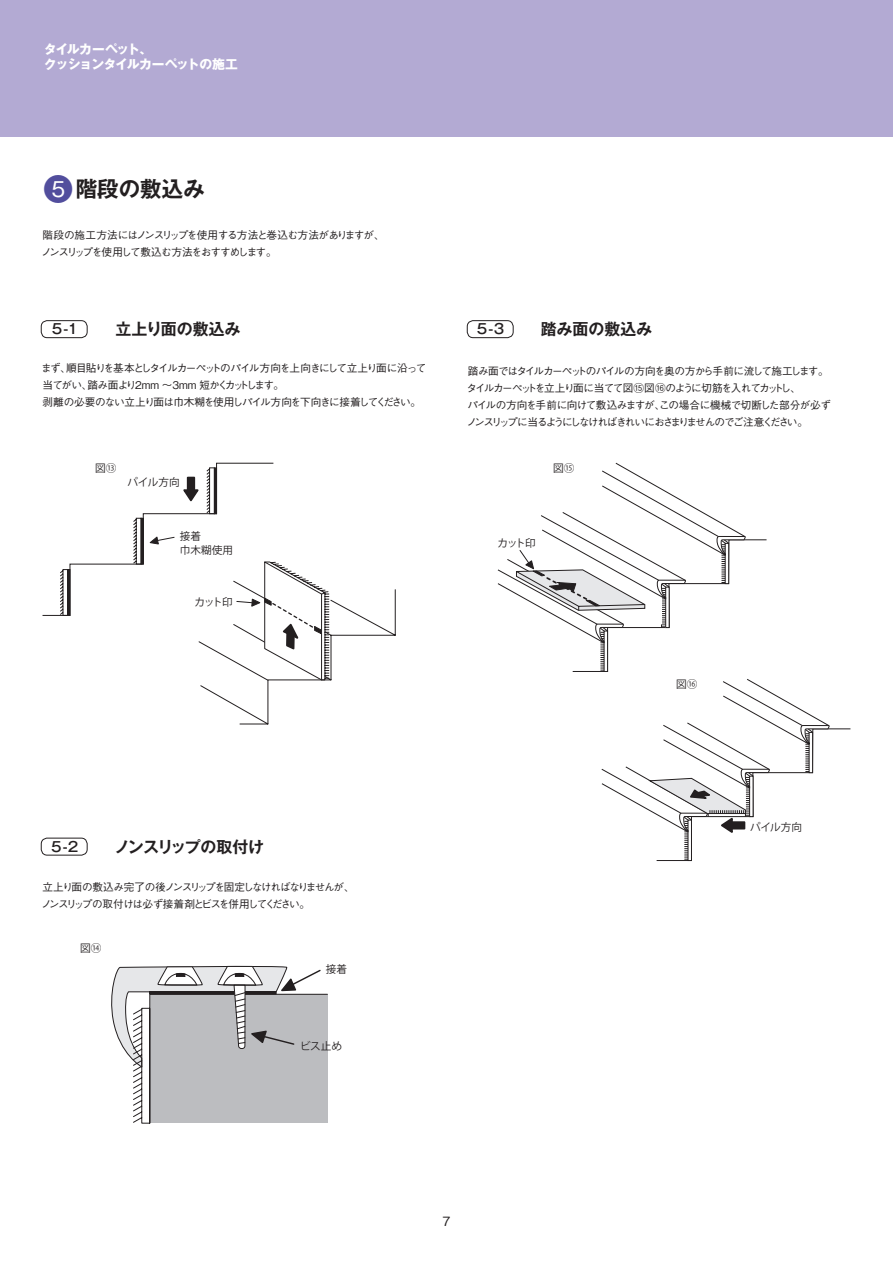
<style>
.page{position:relative;width:893px;height:1263px;background:#fff}
.page>*{position:absolute;margin:0;border:0;box-sizing:border-box;transform-origin:0 0}
.t1{font:700 21.6px "Gothic MB101 Pro De";color:#231f20}
.t2{font:700 15.9px "Gothic MB101 Pro De";letter-spacing:-.01em;color:#231f20}
.t3{font:700 15.9px "Gothic MB101 Pro De";letter-spacing:-.03em;color:#231f20}
.t4{font:500 13.8px "Gothic MB101 Pro";color:#231f20}
.t5{font:700 12.75px/15.3px "Gothic MB101 Pro";letter-spacing:-.06em;color:#fff}
.t6{font:500 12.75px "Gothic BBB Pro";color:#231f20}
.t7{font:500 10.65px/17px "Gothic BBB Pro";letter-spacing:-.105em;color:#231f20}
.t8{font:500 10.65px/17px "Gothic BBB Pro";letter-spacing:-.125em;color:#231f20}
.t9{font:10.65px/13.8px "Koz Go Pr 6 N";color:#231f20}
.s1{font-family:"Shin Go Pro";font-weight:400;font-size:31.5px;color:#524e9d}
.s2{font-family:"Gothic MB101 Pro";font-weight:400;font-size:20.1px;color:#fff}
</style>
<div class="page">
<div style="left:0;top:0;width:893px;height:136px;background:#b3aad3"></div>
<svg style="left:42px;top:463px;width:354px;height:262px"></svg>
<svg style="left:497px;top:463px;width:270px;height:209px"></svg>
<svg style="left:601px;top:679px;width:250px;height:182px"></svg>
<svg style="left:111px;top:965px;width:217px;height:159px"></svg>
<div style="left:41px;top:320px;width:47px;height:18px;border:1px solid #231f20;border-radius:6px"></div>
<div style="left:41px;top:838px;width:47px;height:17px;border:1px solid #231f20;border-radius:6px"></div>
<div style="left:467px;top:320px;width:47px;height:18px;border:1px solid #231f20;border-radius:6px"></div>
<p class="t5" style="left:44px;top:40px;width:196px">タイルカーペット、<br>クッションタイルカーペットの施工</p>
<h1 class="t1" style="left:43px;top:171px;width:164px"><span class="s1">●</span><span class="s2">5</span> 階段の敷込み</h1>
<p class="t7" style="left:41px;top:225px;width:345px">階段の施工方法にはノンスリップを使用する方法と巻込む方法がありますが、ノンスリップを使用して敷込む方法をおすすめします。</p>
<p class="t4" style="left:52px;top:317px;width:28px">5-1</p>
<h2 class="t2" style="left:115px;top:316px;width:127px">立上り面の敷込み</h2>
<h2 class="t2" style="left:541px;top:316px;width:113px">踏み面の敷込み</h2>
<p class="t4" style="left:477px;top:317px;width:29px">5-3</p>
<p class="t7" style="left:41px;top:359px;width:387px">まず、順目貼りを基本としタイルカーペットのパイル方向を上向きにして立上り面に沿って当てがい、踏み面より2mm ～3mm 短かくカットします。<br>剥離の必要のない立上り面は巾木糊を使用しパイル方向を下向きに接着してください。</p>
<p class="t9" style="left:95px;top:462px;width:23px">図⑬</p>
<p class="t9" style="left:128px;top:476px;width:54px">パイル方向</p>
<p class="t9" style="left:180px;top:530px;width:55px">接着<br>巾木糊使用</p>
<p class="t9" style="left:195px;top:595px;width:40px">カット印</p>
<p class="t7" style="left:466px;top:361px;width:366px">踏み面ではタイルカーペットのパイルの方向を奥の方から手前に流して施工します。タイルカーペットを立上り面に当てて図⑮図⑯のように切筋を入れてカットし、<br>パイルの方向を手前に向けて敷込みますが、この場合に機械で切断した部分が必ずノンスリップに当るようにしなければきれいにおさまりませんのでご注意ください。</p>
<p class="t9" style="left:553px;top:462px;width:23px">図⑮</p>
<p class="t9" style="left:497px;top:536px;width:40px">カット印</p>
<p class="t9" style="left:676px;top:678px;width:23px">図⑯</p>
<p class="t4" style="left:51px;top:835px;width:29px">5-2</p>
<h2 class="t3" style="left:115px;top:834px;width:151px">ノンスリップの取付け</h2>
<p class="t8" style="left:41px;top:877px;width:315px">立上り面の敷込み完了の後ノンスリップを固定しなければなりませんが、ノンスリップの取付けは必ず接着剤とビスを併用してください。</p>
<p class="t9" style="left:80px;top:941px;width:23px">図⑭</p>
<p class="t9" style="left:326px;top:962px;width:23px">接着</p>
<p class="t9" style="left:300px;top:1039px;width:43px">ビス止め</p>
<p class="t9" style="left:750px;top:821px;width:54px">パイル方向</p>
<p class="t6" style="left:442px;top:1210px;width:10px">7</p>
</div>
